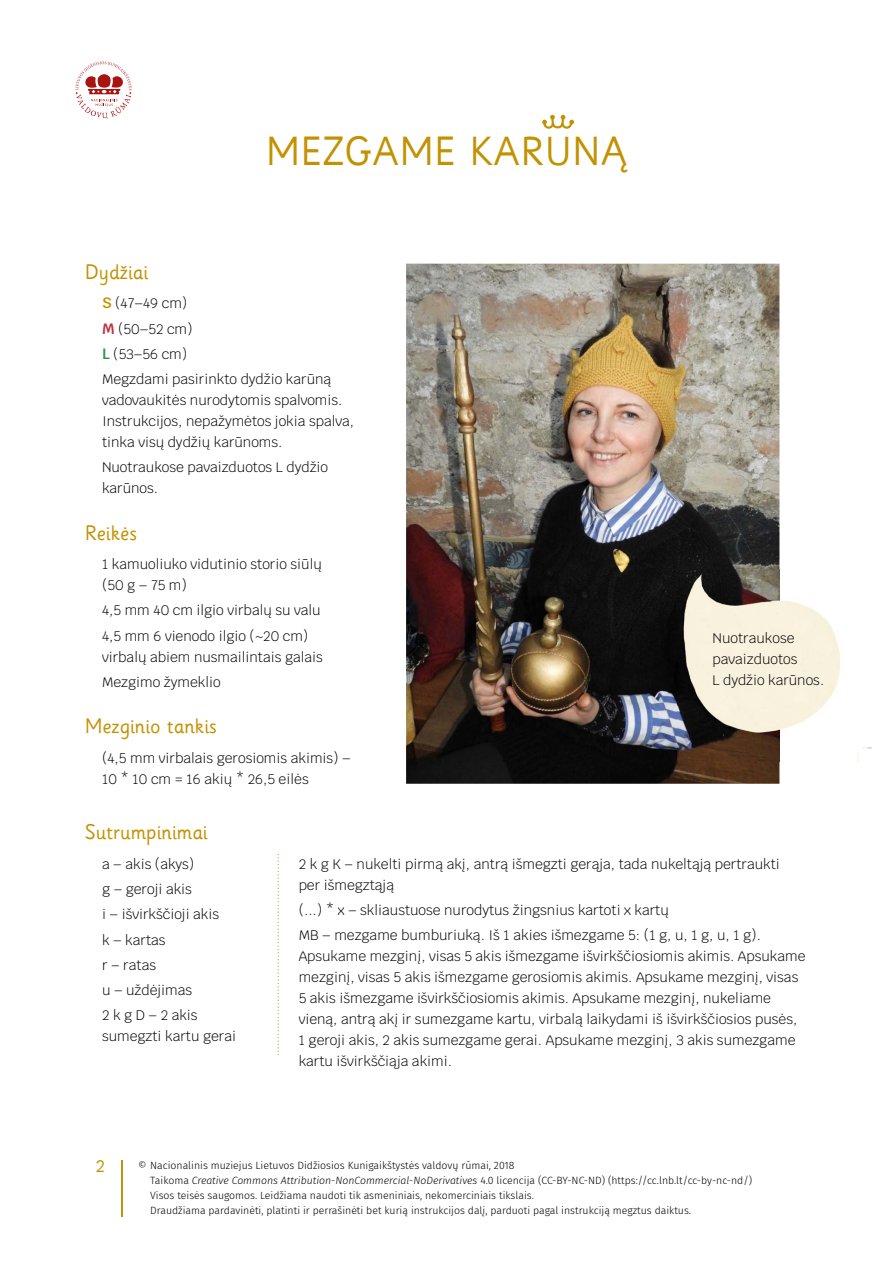
<style>
.page{position:relative;width:893px;height:1263px;background:#fff}
.page>*{position:absolute;margin:0;border:0;box-sizing:border-box;transform-origin:0 0}
.t1{font:500 40.5px "Sassoon Infant";letter-spacing:.035em;color:#c39200}
.t2{font:500 21px "Sassoon Infant";color:#c39200}
.t3{font:500 16.5px "Sassoon Infant";color:#c39200}
.t4{font:300 13.8px/21px "Krub";color:#000}
.t5{font:300 10.5px/14.7px "Fira Sans";color:#000}
.s1{font-weight:600;font-size:15px;color:#c39200}
.s2{font-weight:600;font-size:15px;color:#bc3545}
.s3{font-weight:600;font-size:15px;color:#2b944b}
.s4{font-style:italic}
</style>
<div class="page">
<hr style="left:121px;top:1160px;width:1px;height:57px;background:#c39200">
<svg style="left:75px;top:61px;width:58px;height:58px"></svg>
<img style="left:406px;top:264px;width:373px;height:520px">
<svg style="left:278px;top:854px;width:1px;height:201px"></svg>
<svg style="left:542px;top:115px;width:32px;height:14px"></svg>
<img style="left:677px;top:570px;width:194px;height:191px">
<h1 class="t1" style="left:266px;top:127px;width:362px">MEZGAME KARUNĄ</h1>
<h2 class="t2" style="left:85px;top:259px;width:65px">Dydžiai</h2>
<p class="t4" style="left:102px;top:291px;width:231px;line-height:25.2px"><span class="s1">S</span> (47–49 cm)<br><span class="s2">M</span> (50–52 cm)<br><span class="s3">L</span> (53–56 cm)<br>Megzdami pasirinkto dydžio karūną</p>
<p class="t4" style="left:102px;top:390px;width:253px">vadovaukitės nurodytomis spalvomis.<br>Instrukcijos, nepažymėtos jokia spalva, tinka visų dydžių karūnoms.</p>
<p class="t4" style="left:102px;top:457px;width:228px">Nuotraukose pavaizduotos L dydžio karūnos.</p>
<h2 class="t2" style="left:85px;top:520px;width:54px">Reikės</h2>
<p class="t4" style="left:102px;top:554px;width:221px">1 kamuoliuko vidutinio storio siūlų (50 g – 75 m)</p>
<p class="t4" style="left:102px;top:598px;width:220px;line-height:25.2px">4,5 mm 40 cm ilgio virbalų su valu<br>4,5 mm 6 vienodo ilgio (~20 cm)</p>
<p class="t4" style="left:102px;top:644px;width:222px;line-height:25.2px">virbalų abiem nusmailintais galais<br>Mezgimo žymeklio</p>
<h2 class="t2" style="left:85px;top:713px;width:133px">Mezginio tankis</h2>
<p class="t4" style="left:102px;top:747px;width:250px">(4,5 mm virbalais gerosiomis akimis) –<br>10 * 10 cm = 16 akių * 26,5 eilės</p>
<h2 class="t2" style="left:85px;top:819px;width:124px">Sutrumpinimai</h2>
<p class="t4" style="left:102px;top:851px;width:119px;line-height:25.2px">a – akis (akys)<br>g – geroji akis<br>i – išvirkščioji akis k – kartas<br>r – ratas<br>u – uždėjimas<br>2 k g D – 2 akis</p>
<p class="t4" style="left:102px;top:1026px;width:136px">sumegzti kartu gerai</p>
<p class="t4" style="left:713px;top:628px;width:113px">Nuotraukose pavaizduotos<br>L dydžio karūnos.</p>
<p class="t4" style="left:299px;top:853px;width:483px">2 k g K – nukelti pirmą akį, antrą išmegzti gerąja, tada nukeltąją pertraukti per išmegztąją</p>
<p class="t4" style="left:299px;top:898px;width:464px;line-height:25.2px">(...) * x – skliaustuose nurodytus žingsnius kartoti x kartų<br>MB – mezgame bumburiuką. Iš 1 akies išmezgame 5: (1 g, u, 1 g, u, 1 g).</p>
<p class="t4" style="left:299px;top:946px;width:508px">Apsukame mezginį, visas 5 akis išmezgame išvirkščiosiomis akimis. Apsukame mezginį, visas 5 akis išmezgame gerosiomis akimis. Apsukame mezginį, visas 5 akis išmezgame išvirkščiosiomis akimis. Apsukame mezginį, nukeliame vieną, antrą akį ir sumezgame kartu, virbalą laikydami iš išvirkščiosios pusės, 1 geroji akis, 2 akis sumezgame gerai. Apsukame mezginį, 3 akis sumezgame kartu išvirkščiąja akimi.</p>
<p class="t3" style="left:96px;top:1156px;width:11px">2</p>
<p class="t5" style="left:150px;top:1158px;width:603px;text-indent:-12px">© Nacionalinis muziejus Lietuvos Didžiosios Kunigaikštystės valdovų rūmai, 2018<br>Taikoma <span class="s4">Creative Commons Attribution-NonCommercial-NoDerivatives</span> 4.0 licencija (CC-BY-NC-ND) (https://cc.lnb.lt/cc-by-nc-nd/)<br>Visos teisės saugomos. Leidžiama naudoti tik asmeniniais, nekomerciniais tikslais.<br>Draudžiama pardavinėti, platinti ir perrašinėti bet kurią instrukcijos dalį, parduoti pagal instrukciją megztus daiktus.</p>
</div>
